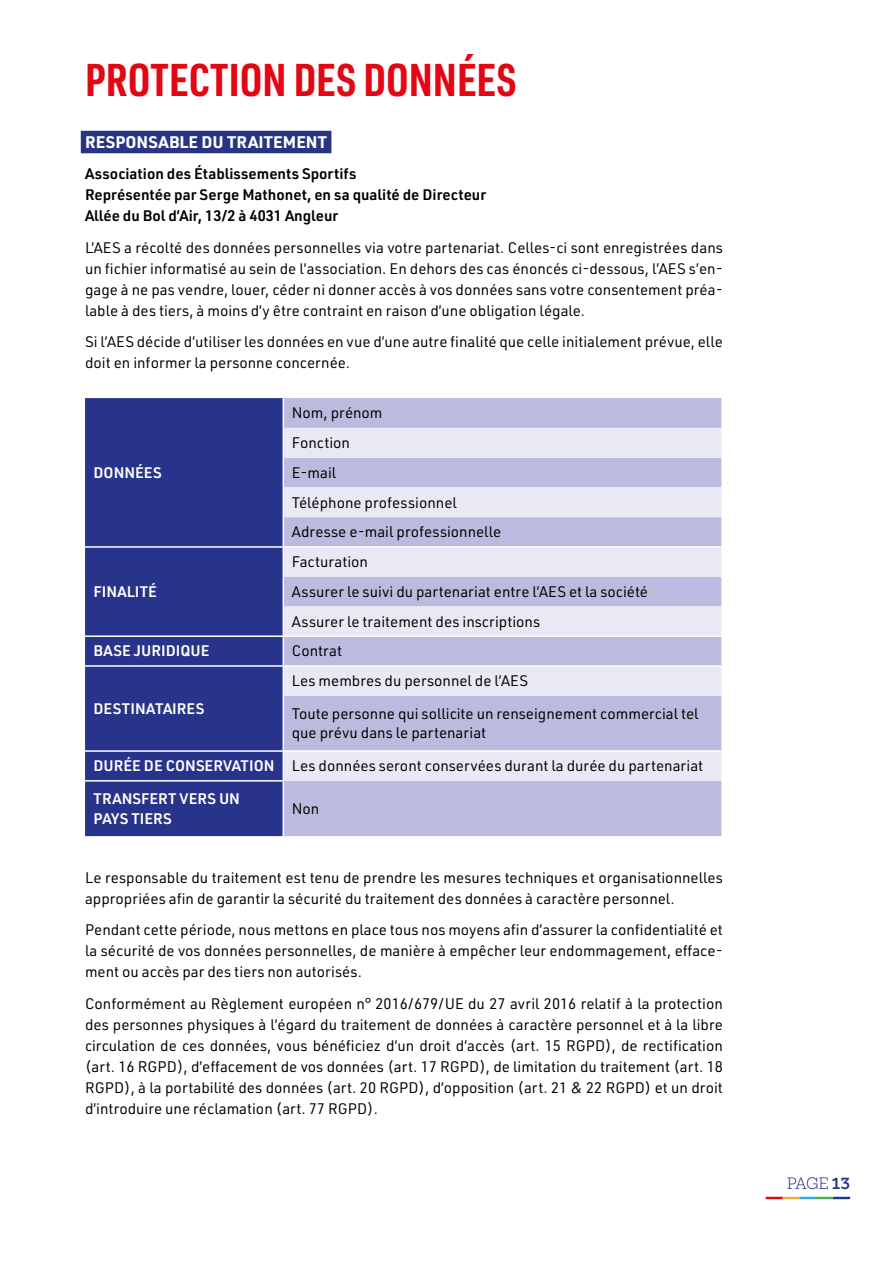
<style>
.page{position:relative;width:893px;height:1263px;background:#fff}
.page>*{position:absolute;margin:0;border:0;box-sizing:border-box;transform-origin:0 0}
.t1{font:700 45px "URWDIN Cond";color:#e30613}
.t2{font:700 16.5px "URWDIN";letter-spacing:.005em;color:#fff}
.t3{font:15px/21px "URWDIN";color:#000}
.t4{font:600 15px/21px "URWDIN";color:#000}
.t5{font:600 15px "URWDIN";color:#fff}
.t6{font:300 15px "Mokoko";color:#28348b}
.s1{font-weight:600;color:#fff}
.s2{font-weight:700}
</style>
<div class="page">
<svg style="left:765px;top:1197px;width:85px;height:2px"></svg>
<div style="left:81px;top:131px;width:250px;height:22px;background:#283583"></div>
<div style="left:85px;top:398px;width:198px;height:438px;background:#28348b"></div>
<div style="left:284px;top:398px;width:437px;height:438px;background:#bcbade"></div>
<svg style="left:284px;top:428px;width:437px;height:353px;background:#d3d1e9"></svg>
<hr style="left:85px;top:546px;width:198px;height:2px;background:#fff">
<hr style="left:283px;top:546px;width:438px;height:2px;background:#fff">
<hr style="left:85px;top:635px;width:198px;height:2px;background:#fff">
<hr style="left:283px;top:635px;width:438px;height:2px;background:#fff">
<hr style="left:85px;top:665px;width:198px;height:2px;background:#fff">
<hr style="left:283px;top:665px;width:438px;height:2px;background:#fff">
<hr style="left:85px;top:750px;width:198px;height:2px;background:#fff">
<hr style="left:283px;top:750px;width:438px;height:2px;background:#fff">
<hr style="left:85px;top:780px;width:199px;height:1px;background:#fff">
<h1 class="t1" style="left:85px;top:49px;width:433px">PROTECTION DES DONNÉES</h1>
<p class="t2" style="left:85px;top:131px;width:244px">RESPONSABLE DU TRAITEMENT</p>
<p class="t4" style="left:85px;top:163px;width:403px">Association des Établissements Sportifs<br>Représentée par Serge Mathonet, en sa qualité de Directeur<br>Allée du Bol d’Air, 13/2 à 4031 Angleur</p>
<p class="t3" style="left:85px;top:236px;width:639px;text-align:justify">L’AES a récolté des données personnelles via votre partenariat. Celles-ci sont enregistrées dans un fichier informatisé au sein de l’association. En dehors des cas énoncés ci-dessous, l’AES s’en&shy;gage à ne pas vendre, louer, céder ni donner accès à vos données sans votre consentement préa&shy;lable à des tiers, à moins d’y être contraint en raison d’une obligation légale.</p>
<p class="t3" style="left:85px;top:331px;width:639px">Si l’AES décide d’utiliser les données en vue d’une autre finalité que celle initialement prévue, elle doit en informer la personne concernée.</p>
<p class="t5" style="left:94px;top:462px;width:70px">DONNÉES</p>
<p class="t5" style="left:94px;top:581px;width:65px">FINALITÉ</p>
<p class="t3" style="left:292px;top:398px;width:211px;line-height:29.7px">Nom, prénom<br>Fonction<br>E-mail<br>Téléphone professionnel<br>Adresse e-mail professionnelle</p>
<p class="t3" style="left:292px;top:546px;width:358px;line-height:29.7px">Facturation<br>Assurer le suivi du partenariat entre l’AES et la société<br>Assurer le traitement des inscriptions</p>
<p class="t5" style="left:94px;top:641px;width:117px">BASE JURIDIQUE</p>
<p class="t3" style="left:292px;top:640px;width:52px">Contrat</p>
<p class="t3" style="left:292px;top:664px;width:408px;line-height:32.7px">Les membres du personnel de l’AES<br>Toute personne qui sollicite un renseignement commercial tel</p>
<p class="t3" style="left:94px;top:716px;width:611px;line-height:32.8px;text-indent:198px">que prévu dans le partenariat<br><span class="s1">DURÉE DE CONSERVATION</span> Les données seront conservées durant la durée du partenariat<br><span class="s1">TRANSFERT VERS UN</span></p>
<p class="t5" style="left:94px;top:808px;width:80px">PAYS TIERS</p>
<p class="t5" style="left:94px;top:698px;width:112px">DESTINATAIRES</p>
<p class="t3" style="left:292px;top:797px;width:29px">Non</p>
<p class="t3" style="left:85px;top:866px;width:639px">Le responsable du traitement est tenu de prendre les mesures techniques et organisationnelles appropriées afin de garantir la sécurité du traitement des données à caractère personnel.</p>
<p class="t3" style="left:85px;top:919px;width:639px;text-align:justify">Pendant cette période, nous mettons en place tous nos moyens afin d’assurer la confidentialité et la sécurité de vos données personnelles, de manière à empêcher leur endommagement, efface&shy;ment ou accès par des tiers non autorisés.</p>
<p class="t3" style="left:85px;top:992px;width:639px;text-align:justify">Conformément au Règlement européen n° 2016/679/UE du 27 avril 2016 relatif à la protection des personnes physiques à l’égard du traitement de données à caractère personnel et à la libre circulation de ces données, vous bénéficiez d’un droit d’accès (art. 15 RGPD), de rectification (art. 16 RGPD), d’effacement de vos données (art. 17 RGPD), de limitation du traitement (art. 18<br>RGPD), à la portabilité des données (art. 20 RGPD), d’opposition (art. 21 &amp; 22 RGPD) et un droit d’introduire une réclamation (art. 77 RGPD).</p>
<p class="t6" style="left:787px;top:1173px;width:65px">PAGE <span class="s2">13</span></p>
</div>
